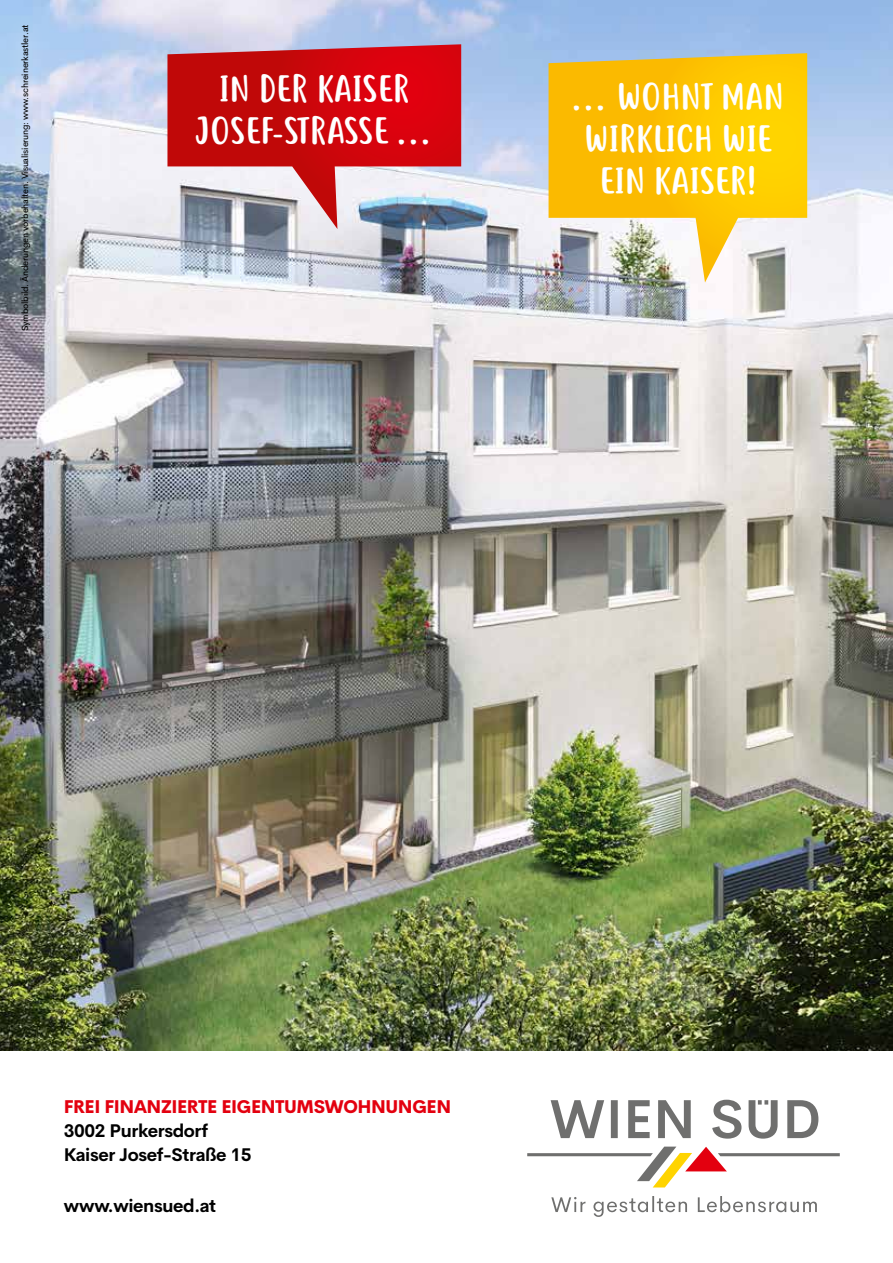
<style>
.page{position:relative;width:893px;height:1263px;background:#fff}
.page>*{position:absolute;margin:0;border:0;box-sizing:border-box;transform-origin:0 0}
.t1{font:36px/42px "Justtellmewhat";color:#fff;text-align:center}
.t2{font:700 18px/24px "Cerebri Sans";letter-spacing:-.02em;color:#000}
.t3{font:800 18px "Cerebri Sans";letter-spacing:-.025em;color:#e3000f}
.t4{font:9px "Cerebri Sans";letter-spacing:-.02em;color:#000}
</style>
<div class="page">
<svg style="left:527px;top:1100px;width:313px;height:117px"></svg>
<img style="left:0;top:0;width:893px;height:1050px">
<div style="left:3px;top:8px;width:44px;height:339px;background:#fff;opacity:.75"></div>
<svg style="left:167px;top:44px;width:294px;height:185px;background:#c6464e"></svg>
<svg style="left:549px;top:53px;width:258px;height:230px;background:#efc73c"></svg>
<p class="t4" style="left:18px;top:331px;width:308px;rotate:-90deg">Symbolbild. Änderungen vorbehalten. Visualisierung: www.schreinerkastler.at</p>
<h1 class="t1" style="left:195px;top:71px;width:240px">IN DER KAISER<br>JOSEF-STRASSE …</h1>
<h1 class="t1" style="left:572px;top:79px;width:213px">… WOHNT MAN<br>WIRKLICH WIE<br>EIN KAISER!</h1>
<h2 class="t3" style="left:64px;top:1092px;width:389px">FREI FINANZIERTE EIGENTUMSWOHNUNGEN</h2>
<h2 class="t2" style="left:64px;top:1117px;width:189px">3002 Purkersdorf<br>Kaiser Josef-Straße 15</h2>
<h2 class="t2" style="left:64px;top:1192px;width:154px">www.wiensued.at</h2>
</div>
